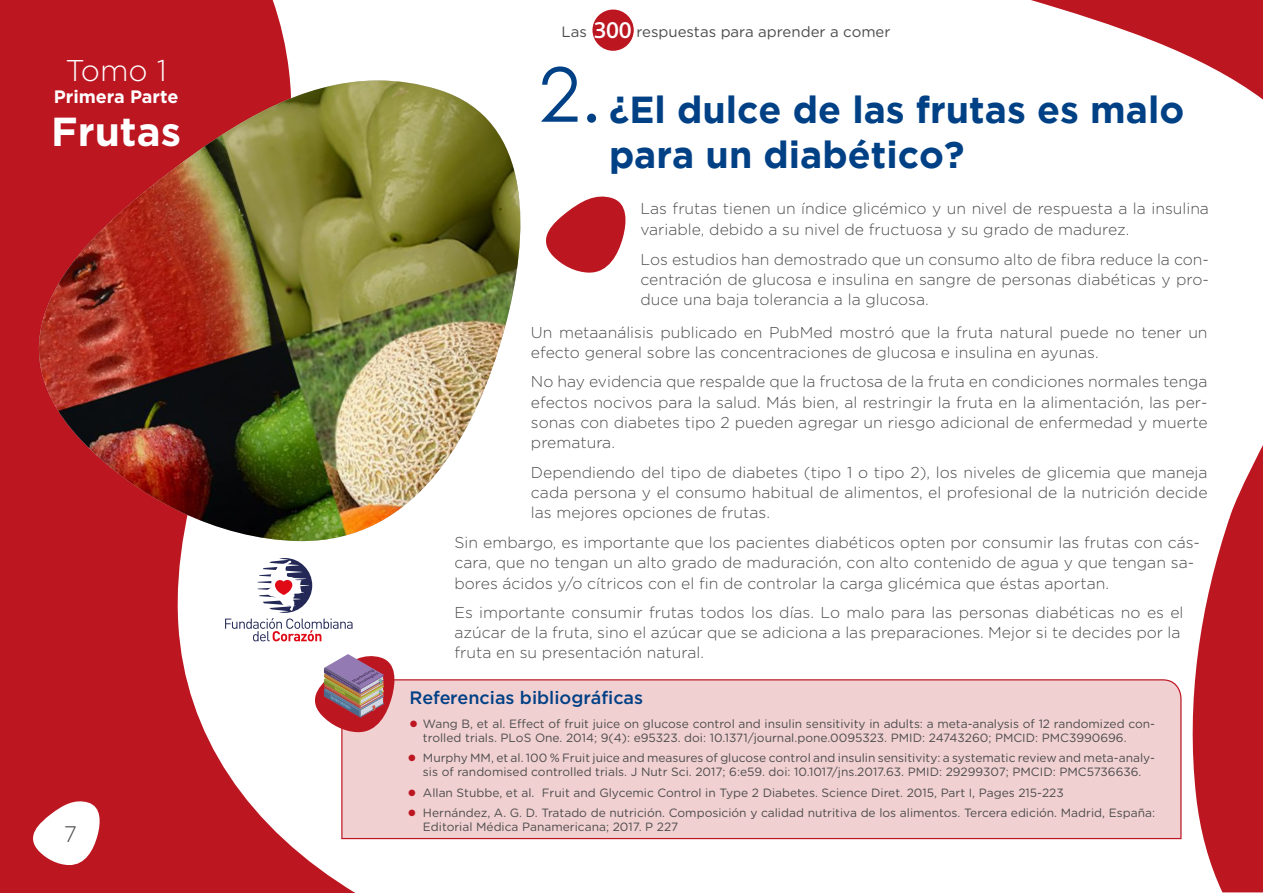
<style>
.page{position:relative;width:1263px;height:893px;background:#fff}
.page>*{position:absolute;margin:0;border:0;box-sizing:border-box;transform-origin:0 0}
.t1{font:75px "Century Gothic";color:#004085}
.t2{font:700 40.5px "Gotham";color:#fff}
.t3{font:700 37.5px/45px "Gotham";color:#004085}
.t4{font:300 30px "Gotham";color:#fff}
.t5{font:500 24px "Bliss Pro";color:#fff}
.t6{font:300 22.5px "Gotham Rounded";color:#4c4c4c}
.t7{font:500 18px "Gotham";color:#004085}
.t8{font:700 18px "Gotham";color:#fff}
.t9{font:300 15.75px/20.2px "Gotham Rounded";color:#4c4c4c}
.t10{font:15px "Gotham Rounded";color:#4c4c4c}
.t11{font:12px/14.2px "Gotham Rounded";color:#4c4c4c}
</style>
<div class="page">
<svg style="left:0;top:0;width:356px;height:893px;fill:#bc1621"></svg>
<svg style="left:1031px;top:0;width:232px;height:100px"></svg>
<svg style="left:1192px;top:445px;width:71px;height:447px"></svg>
<svg style="left:25px;top:798px;width:77px;height:67px"></svg>
<div style="left:592px;top:10px;width:42px;height:41px;background:#bc1621;border-radius:50%"></div>
<svg style="left:0;top:58px;width:356px;height:22px;fill:#bc1621"></svg>
<img style="left:0;top:80px;width:521px;height:463px">
<div style="left:341px;top:679px;width:841px;height:161px;background:#f1d0d2"></div>
<img style="left:305px;top:652px;width:92px;height:80px">
<svg style="left:546px;top:196px;width:80px;height:77px"></svg>
<svg style="left:225px;top:558px;width:127px;height:83px"></svg>
<svg style="left:410px;top:720px;width:7px;height:7px"></svg>
<svg style="left:409px;top:755px;width:6px;height:6px"></svg>
<svg style="left:409px;top:789px;width:6px;height:7px"></svg>
<svg style="left:409px;top:809px;width:6px;height:7px"></svg>
<h3 class="t4" style="left:65px;top:54px;width:103px">Tomo 1</h3>
<p class="t8" style="left:54px;top:86px;width:126px">Primera Parte</p>
<h2 class="t2" style="left:51px;top:108px;width:131px">Frutas</h2>
<h3 class="t6" style="left:64px;top:819px;width:15px">7</h3>
<h3 class="t5" style="left:594px;top:15px;width:40px">300</h3>
<p class="t10" style="left:561px;top:21px;width:27px">Las</p>
<p class="t10" style="left:636px;top:21px;width:256px">respuestas para aprender a comer</p>
<h1 class="t1" style="left:539px;top:42px;width:64px">2.</h1>
<h3 class="t3" style="left:609px;top:86px;width:577px">¿El dulce de las frutas es malo para un diabético?</h3>
<p class="t9" style="left:640px;top:197px;width:570px;line-height:21.6px">Las frutas tienen un índice glicémico y un nivel de respuesta a la insulina variable, debido a su nivel de fructuosa y su grado de madurez.</p>
<p class="t9" style="left:640px;top:248px;width:570px;text-align:justify">Los estudios han demostrado que un consumo alto de fibra reduce la con&shy;centración de glucosa e insulina en sangre de personas diabéticas y pro&shy;duce una baja tolerancia a la glucosa.</p>
<p class="t9" style="left:531px;top:322px;width:678px">Un metaanálisis publicado en PubMed mostró que la fruta natural puede no tener un efecto general sobre las concentraciones de glucosa e insulina en ayunas.</p>
<p class="t9" style="left:531px;top:371px;width:678px;text-align:justify">No hay evidencia que respalde que la fructosa de la fruta en condiciones normales tenga efectos nocivos para la salud. Más bien, al restringir la fruta en la alimentación, las per&shy;sonas con diabetes tipo 2 pueden agregar un riesgo adicional de enfermedad y muerte prematura.</p>
<p class="t9" style="left:531px;top:461px;width:678px;text-align:justify">Dependiendo del tipo de diabetes (tipo 1 o tipo 2), los niveles de glicemia que maneja cada persona y el consumo habitual de alimentos, el profesional de la nutrición decide las mejores opciones de frutas.</p>
<p class="t9" style="left:454px;top:532px;width:747px">Sin embargo, es importante que los pacientes diabéticos opten por consumir las frutas con cás&shy;cara, que no tengan un alto grado de maduración, con alto contenido de agua y que tengan sa&shy;bores ácidos y/o cítricos con el fin de controlar la carga glicémica que éstas aportan.</p>
<p class="t9" style="left:454px;top:601px;width:730px">Es importante consumir frutas todos los días. Lo malo para las personas diabéticas no es el azúcar de la fruta, sino el azúcar que se adiciona a las preparaciones. Mejor si te decides por la fruta en su presentación natural.</p>
<p class="t7" style="left:409px;top:688px;width:235px">Referencias bibliográficas</p>
<p class="t11" style="left:423px;top:716px;width:734px">Wang B, et al. Effect of fruit juice on glucose control and insulin sensitivity in adults: a meta-analysis of 12 randomized con&shy;trolled trials. PLoS One. 2014; 9(4): e95323. doi: 10.1371/journal.pone.0095323. PMID: 24743260; PMCID: PMC3990696.</p>
<p class="t11" style="left:423px;top:750px;width:733px">Murphy MM, et al. 100 % Fruit juice and measures of glucose control and insulin sensitivity: a systematic review and meta-analy&shy;sis of randomised controlled trials. J Nutr Sci. 2017; 6:e59. doi: 10.1017/jns.2017.63. PMID: 29299307; PMCID: PMC5736636.</p>
<p class="t11" style="left:423px;top:782px;width:734px;line-height:20.2px">Allan Stubbe, et al. Fruit and Glycemic Control in Type 2 Diabetes. Science Diret. 2015, Part I, Pages 215-223<br>Hernández, A. G. D. Tratado de nutrición. Composición y calidad nutritiva de los alimentos. Tercera edición. Madrid, España:</p>
<p class="t11" style="left:423px;top:819px;width:257px">Editorial Médica Panamericana; 2017. P 227</p>
</div>
